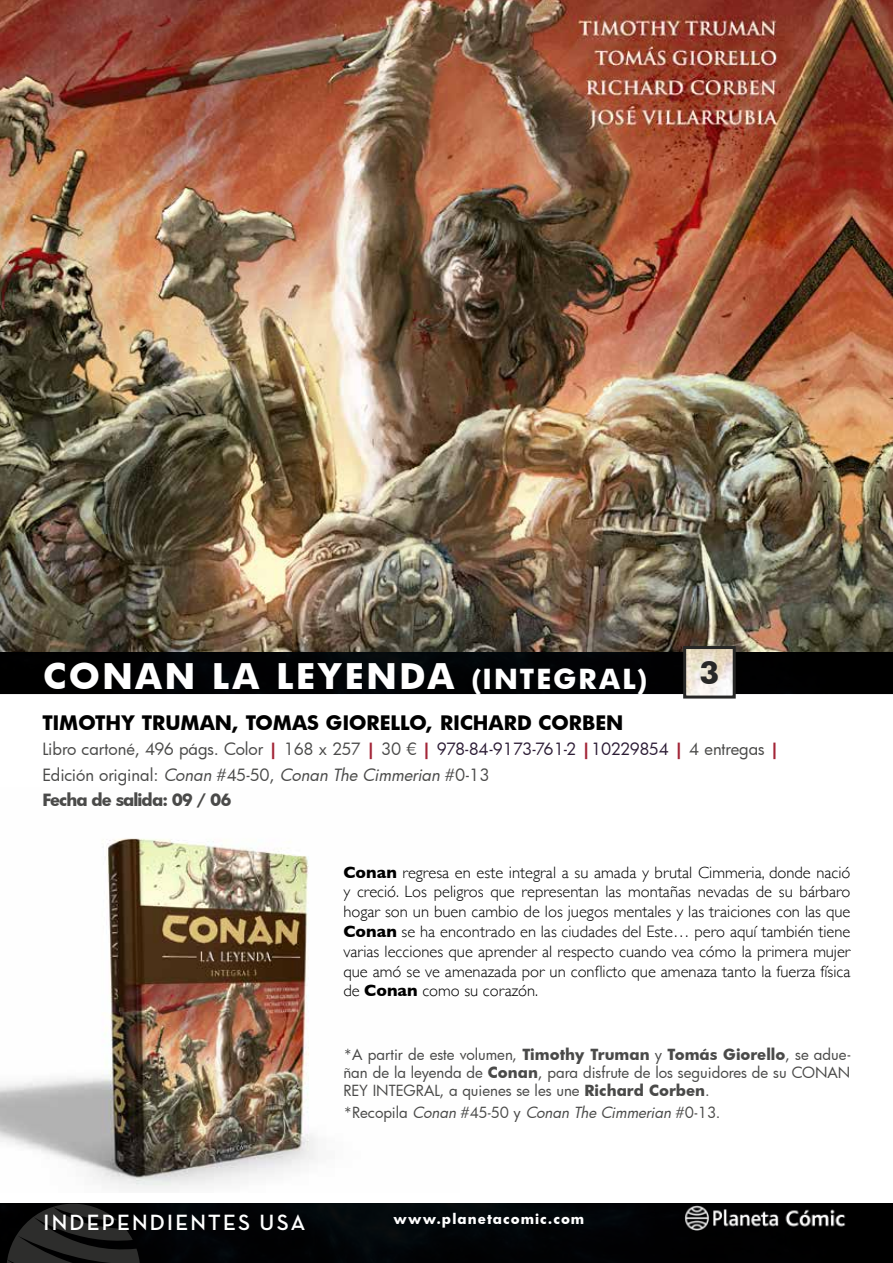
<style>
.page{position:relative;width:893px;height:1263px;background:#fff}
.page>*{position:absolute;margin:0;border:0;box-sizing:border-box;transform-origin:0 0}
.t1{font:700 34.5px "Futura";letter-spacing:.075em;color:#fff}
.t2{font:700 30px "Futura";color:#282827}
.t3{font:700 22.5px "Neutra Disp";letter-spacing:.1em;color:#fff}
.t4{font:700 19.5px "Futura";color:#000}
.t5{font:300 16.5px/19.8px "Gill Sans";color:#000;text-align:justify}
.t6{font:16.5px/25.5px "Futura";letter-spacing:-.005em;color:#4a4a49}
.t7{font:15px/18px "Futura";color:#4a4a49;text-align:justify}
.t8{font:700 13.5px "Futura";letter-spacing:.075em;color:#fff}
.s1{font-size:27px}
.s2{font-weight:700;color:#a22436}
.s3{color:#2c1c35}
.s4{font-style:italic}
.s5{font-weight:700}
</style>
<div class="page">
<img style="left:0;top:0;width:893px;height:694px">
<div style="left:0;top:1204px;width:893px;height:59px;background:#010305"></div>
<svg style="left:3px;top:1203px;width:137px;height:60px;background:#191919"></svg>
<img style="left:0;top:838px;width:316px;height:351px">
<img style="left:683px;top:1204px;width:174px;height:28px">
<img style="left:687px;top:650px;width:45px;height:44px">
<div style="left:683px;top:646px;width:53px;height:52px;border:3px solid #282827"></div>
<h1 class="t1" style="left:44px;top:652px;width:605px">CONAN LA LEYENDA <span class="s1">(INTEGRAL)</span></h1>
<h2 class="t2" style="left:699px;top:652px;width:22px">3</h2>
<p class="t4" style="left:43px;top:709px;width:582px">TIMOTHY TRUMAN, TOMAS GIORELLO, RICHARD CORBEN</p>
<p class="t6" style="left:43px;top:736px;width:738px">Libro cartoné, 496 págs. Color <span class="s2">|</span> 168 x 257 <span class="s2">|</span> 30 € <span class="s2">|</span> <span class="s3">978-84-9173-761-2</span> <span class="s2">|</span><span class="s3">10229854</span> <span class="s2">|</span> 4 entregas <span class="s2">|<br></span>Edición original: <span class="s4">Conan</span> #45-50, <span class="s4">Conan The Cimmerian</span> #0-13<br><span class="s5">Fecha de salida: 09 / 06</span></p>
<p class="t5" style="left:343px;top:861px;width:509px"><span class="s5">Conan</span> regresa en este integral a su amada y brutal Cimmeria, donde nació y creció. Los peligros que representan las montañas nevadas de su bárbaro hogar son un buen cambio de los juegos mentales y las traiciones con las que <span class="s5">Conan</span> se ha encontrado en las ciudades del Este… pero aquí también tiene varias lecciones que aprender al respecto cuando vea cómo la primera mujer que amó se ve amenazada por un conflicto que amenaza tanto la fuerza física de <span class="s5">Conan</span> como su corazón.</p>
<h3 class="t3" style="left:44px;top:1210px;width:263px">INDEPENDIENTES USA</h3>
<p class="t7" style="left:343px;top:1045px;width:509px">*A partir de este volumen, <span class="s5">Timothy Truman</span> y <span class="s5">Tomás Giorello</span>, se adue&shy;ñan de la leyenda de <span class="s5">Conan</span>, para disfrute de los seguidores de su CONAN REY INTEGRAL, a quienes se les une <span class="s5">Richard Corben</span>.</p>
<p class="t7" style="left:343px;top:1103px;width:378px">*Recopila <span class="s4">Conan</span> #45-50 y <span class="s4">Conan The Cimmerian</span> #0 -13.</p>
<p class="t8" style="left:393px;top:1209px;width:192px">www.planetacomic.com</p>
</div>
